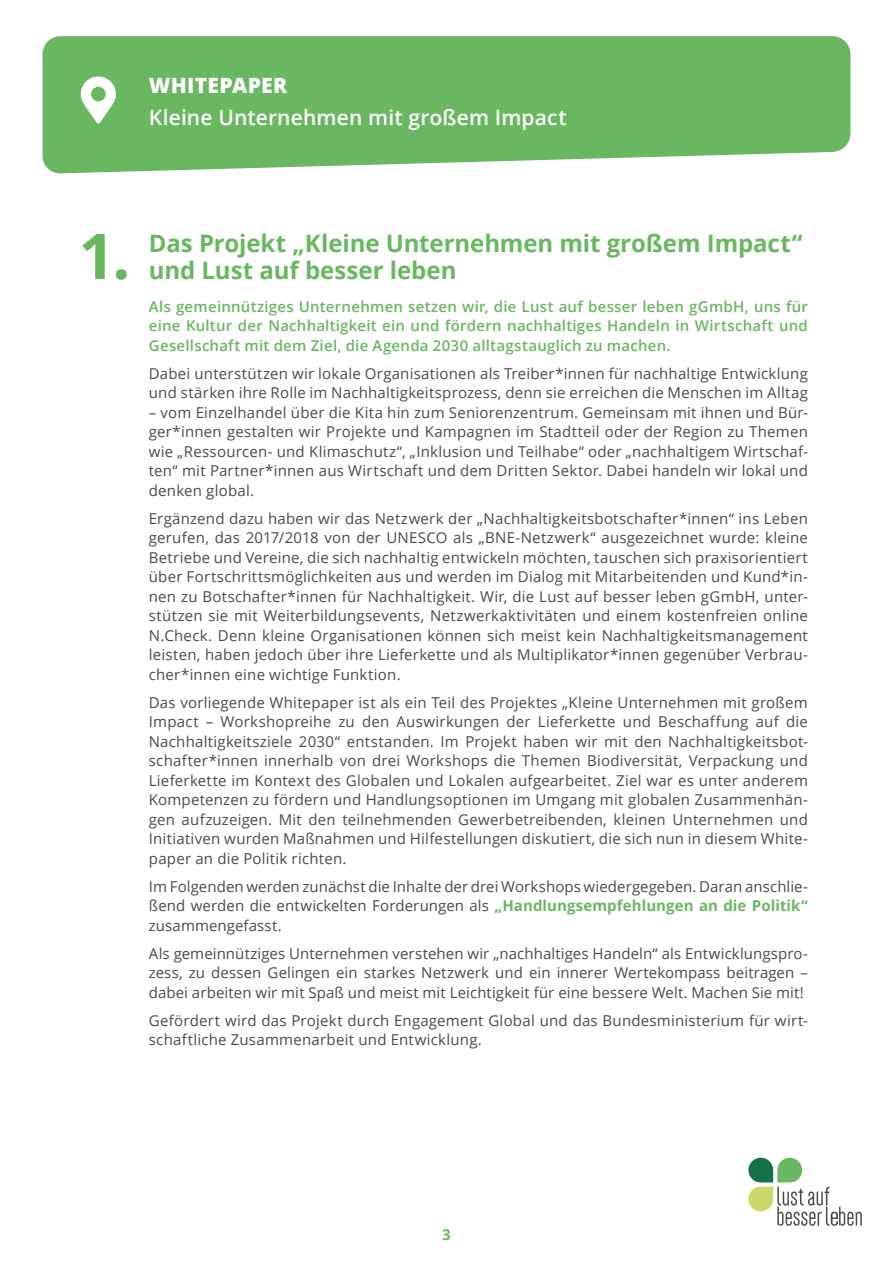
<style>
.page{position:relative;width:893px;height:1263px;background:#fff}
.page>*{position:absolute;margin:0;border:0;box-sizing:border-box;transform-origin:0 0}
.Zwischenhead_1_GRÜN{font:700 63px "Open Sans";color:#69b760}
.Zwischenhead_1_GRÜN-2{font:700 24px/27px "Open Sans";letter-spacing:-.005em;color:#69b760}
.t1{font:600 21px "Open Sans";letter-spacing:.005em;color:#fff}
.t2{font:800 21px "Open Sans";letter-spacing:.015em;color:#fff}
.Fliesstext{font:15px/19.5px "Open Sans";letter-spacing:.015em;color:#4a4a49;text-align:justify}
.Intro{font:600 15px/19.5px "Open Sans";letter-spacing:.015em;color:#69b760;text-align:justify}
.t3{font:700 15px "Open Sans";color:#69b760}
.s1{font-weight:700;color:#69b760}
</style>
<div class="page">
<svg style="left:43px;top:36px;width:807px;height:138px;background:#76bd6d"></svg>
<svg style="left:81px;top:77px;width:35px;height:46px"></svg>
<svg style="left:748px;top:1158px;width:114px;height:68px"></svg>
<h3 class="t2" style="left:149px;top:69px;width:140px">WHITEPAPER</h3>
<h3 class="t1" style="left:149px;top:103px;width:419px">Kleine Unternehmen mit großem Impact</h3>
<h3 class="Zwischenhead_1_GRÜN" style="left:79px;top:212px;width:53px">1.</h3>
<h3 class="Zwischenhead_1_GRÜN-2" style="left:149px;top:229px;width:655px">Das Projekt „Kleine Unternehmen mit großem Impact“ und Lust auf besser leben</h3>
<p class="Intro" style="left:149px;top:296px;width:661px">Als gemeinnütziges Unternehmen setzen wir, die Lust auf besser leben gGmbH, uns für eine Kultur der Nachhaltigkeit ein und fördern nachhaltiges Handeln in Wirtschaft und Gesellschaft mit dem Ziel, die Agenda 2030 alltagstauglich zu machen.</p>
<p class="Fliesstext" style="left:149px;top:363px;width:661px">Dabei unterstützen wir lokale Organisationen als Treiber*innen für nachhaltige Entwicklung und stärken ihre Rolle im Nachhaltigkeitsprozess, denn sie erreichen die Menschen im Alltag</p>
<p class="Fliesstext" style="left:149px;top:402px;width:661px">– vom Einzelhandel über die Kita hin zum Seniorenzentrum. Gemeinsam mit ihnen und Bür&shy;ger*innen gestalten wir Projekte und Kampagnen im Stadtteil oder der Region zu Themen wie „Ressourcen- und Klimaschutz“, „Inklusion und Teilhabe“ oder „nachhaltigem Wirtschaf&shy;ten“ mit Partner*innen aus Wirtschaft und dem Dritten Sektor. Dabei handeln wir lokal und denken global.</p>
<p class="Fliesstext" style="left:149px;top:508px;width:661px">Ergänzend dazu haben wir das Netzwerk der „Nachhaltigkeitsbotschafter*innen“ ins Leben gerufen, das 2017/2018 von der UNESCO als „BNE-Netzwerk“ ausgezeichnet wurde: kleine Betriebe und Vereine, die sich nachhaltig entwickeln möchten, tauschen sich praxisorientiert über Fortschrittsmöglichkeiten aus und werden im Dialog mit Mitarbeitenden und Kund*in&shy;nen zu Botschafter*innen für Nachhaltigkeit. Wir, die Lust auf besser leben gGmbH, unter&shy;stützen sie mit Weiterbildungsevents, Netzwerkaktivitäten und einem kostenfreien online N.Check. Denn kleine Organisationen können sich meist kein Nachhaltigkeitsmanagement leisten, haben jedoch über ihre Lieferkette und als Multiplikator*innen gegenüber Verbrau&shy;cher*innen eine wichtige Funktion.</p>
<p class="Fliesstext" style="left:149px;top:692px;width:661px">Das vorliegende Whitepaper ist als ein Teil des Projektes „Kleine Unternehmen mit großem Impact – Workshopreihe zu den Auswirkungen der Lieferkette und Beschaffung auf die Nachhaltigkeitsziele 2030“ entstanden. Im Projekt haben wir mit den Nachhaltigkeitsbot&shy;schafter*innen innerhalb von drei Workshops die Themen Biodiversität, Verpackung und Lieferkette im Kontext des Globalen und Lokalen aufgearbeitet. Ziel war es unter anderem Kompetenzen zu fördern und Handlungsoptionen im Umgang mit globalen Zusammenhän&shy;gen aufzuzeigen. Mit den teilnehmenden Gewerbetreibenden, kleinen Unternehmen und Initiativen wurden Maßnahmen und Hilfestellungen diskutiert, die sich nun in diesem White&shy;paper an die Politik richten.</p>
<p class="Fliesstext" style="left:149px;top:876px;width:661px">Im Folgenden werden zunächst die Inhalte der drei Workshops wiedergegeben. Daran anschlie&shy;ßend werden die entwickelten Forderungen als <span class="s1">„Handlungsempfehlungen an die Politik“ </span>zusammengefasst.</p>
<p class="Fliesstext" style="left:149px;top:943px;width:661px">Als gemeinnütziges Unternehmen verstehen wir „nachhaltiges Handeln“ als Entwicklungspro&shy;zess, zu dessen Gelingen ein starkes Netzwerk und ein innerer Wertekompass beitragen – dabei arbeiten wir mit Spaß und meist mit Leichtigkeit für eine bessere Welt. Machen Sie mit!</p>
<p class="Fliesstext" style="left:149px;top:1010px;width:661px">Gefördert wird das Projekt durch Engagement Global und das Bundesministerium für wirt&shy;schaftliche Zusammenarbeit und Entwicklung.</p>
<p class="t3" style="left:442px;top:1224px;width:10px">3</p>
</div>
